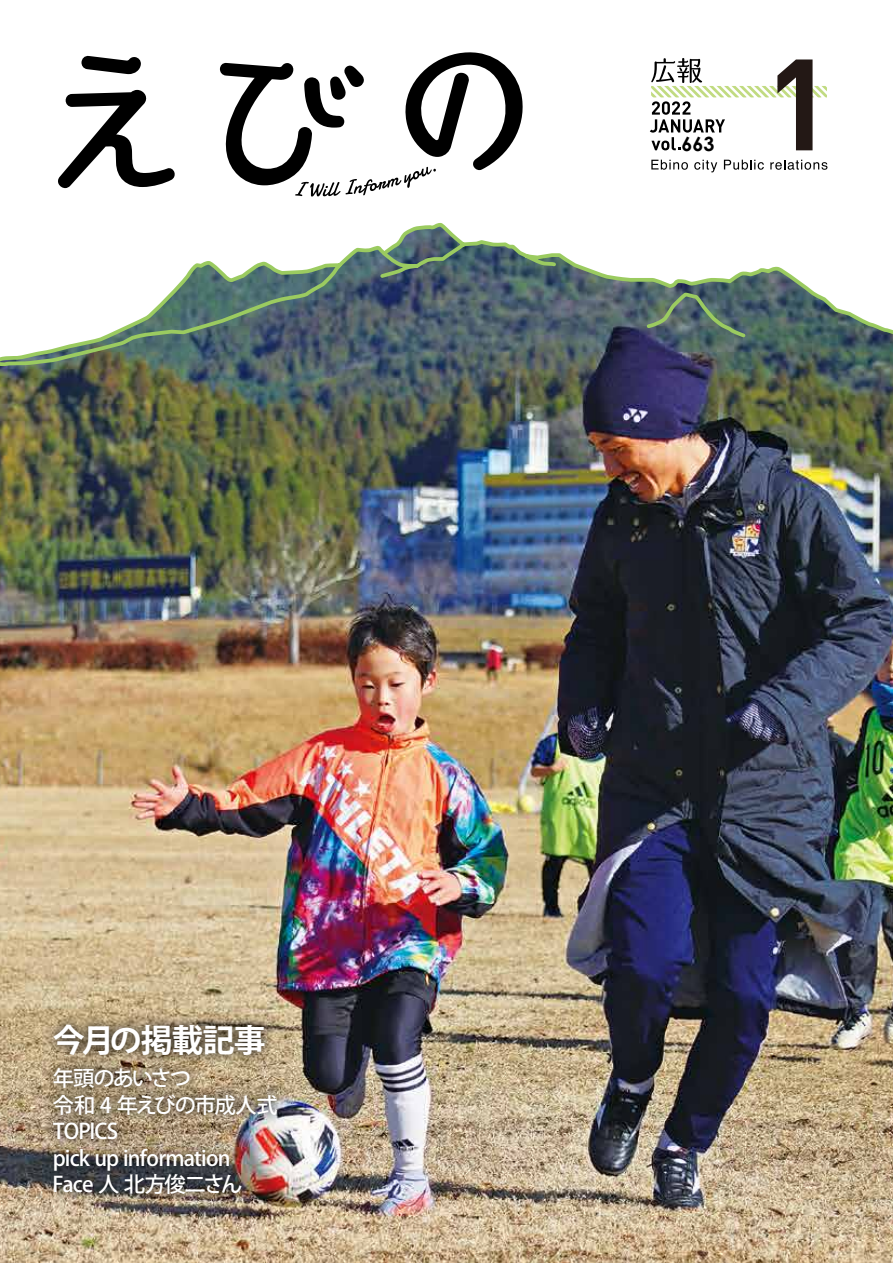
<style>
.page{position:relative;width:893px;height:1263px;background:#fff}
.page>*{position:absolute;margin:0;border:0;box-sizing:border-box;transform-origin:0 0}
.t1{font:700 31.95px "Koz Go Pro";letter-spacing:-.035em;color:#fff}
.t2{font:500 21.3px/26.5px "Koz Go Pro";letter-spacing:-.04em;color:#fff}
.t3{font:700 19.65px "Century Gothic";color:#000}
</style>
<div class="page">
<img style="left:0;top:370px;width:893px;height:893px">
<svg style="left:0;top:223px;width:893px;height:147px"></svg>
<svg style="left:58px;top:90px;width:117px;height:98px"></svg>
<svg style="left:81px;top:55px;width:60px;height:19px"></svg>
<svg style="left:220px;top:52px;width:303px;height:145px"></svg>
<img style="left:43px;top:1014px;width:245px;height:191px">
<svg style="left:651px;top:160px;width:37px;height:10px"></svg>
<svg style="left:694px;top:160px;width:23px;height:12px"></svg>
<svg style="left:724px;top:160px;width:40px;height:10px"></svg>
<svg style="left:770px;top:160px;width:57px;height:10px"></svg>
<svg style="left:650px;top:58px;width:177px;height:92px"></svg>
<h1 class="t1" style="left:53px;top:1020px;width:214px">今月の掲載記事</h1>
<p class="t2" style="left:53px;top:1066px;width:227px">年頭のあいさつ<br>令和 4 年えびの市成人式<br>TOPICS<br>pick up information<br>Face 人北方俊二さん</p>
<p class="t3" style="left:681px;top:131px;width:35px">663</p>
</div>
